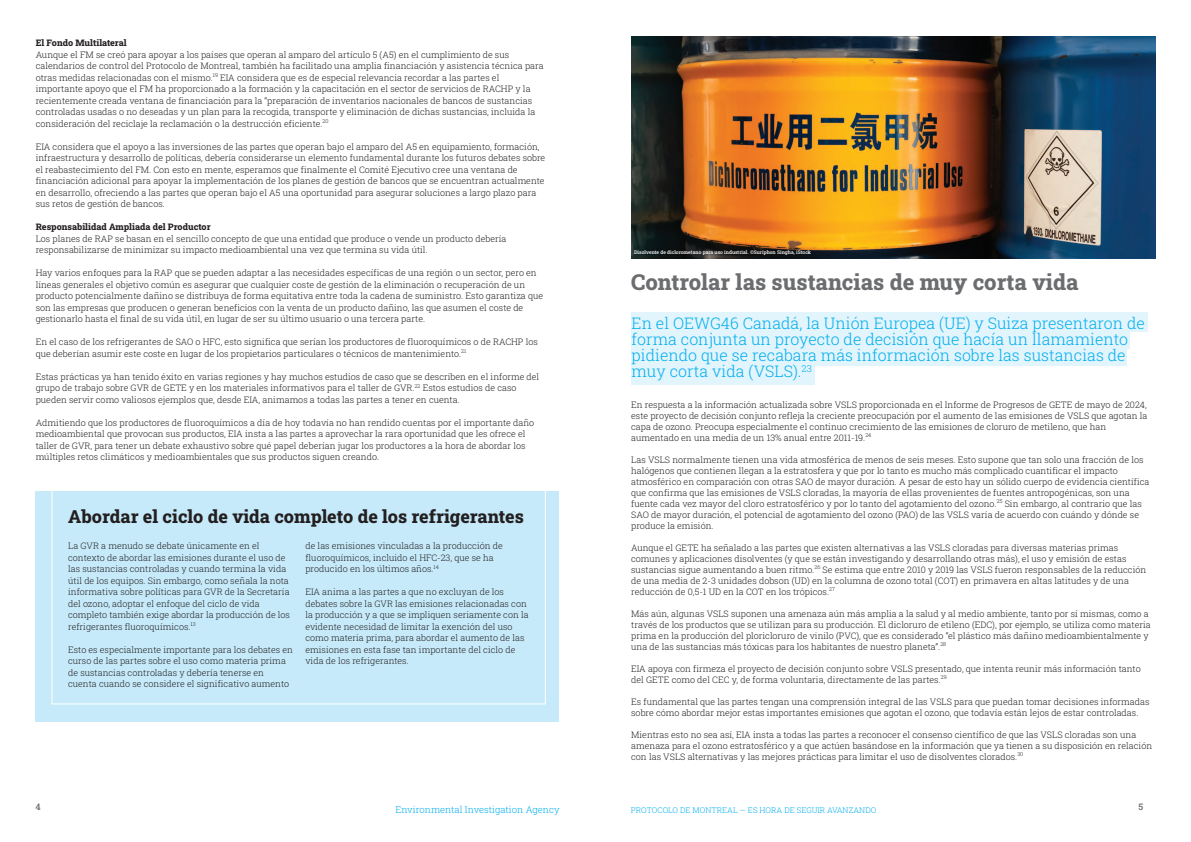
<style>
.page{position:relative;width:1191px;height:842px;background:#fff}
.page>*{position:absolute;margin:0;border:0;box-sizing:border-box;transform-origin:0 0}
.t1{font:800 22px "Roboto Slab";color:#6c6d70}
.t2{font:800 18px "Roboto Slab";color:#231f20}
.t3{font:300 16px/16px "Roboto Slab";color:#00aeef}
.t4{font:300 9.5px "Roboto Slab";color:#00aeef}
.t5{font:300 9px/11.5px "Roboto Slab";color:#231f20}
.t6{font:800 9px "Roboto Slab";color:#231f20}
.t7{font:500 9px "Roboto Slab";color:#6c6d70}
.t8{font:300 8px "Roboto Slab";color:#00aeef}
.t9{font:500 5px "Roboto Slab";color:#fff}
</style>
<div class="page">
<img style="left:631px;top:37px;width:524px;height:222px">
<div style="left:631px;top:312px;width:517px;height:20px;background:#e2f4fc"></div>
<div style="left:631px;top:330px;width:499px;height:19px;background:#e2f4fc"></div>
<div style="left:631px;top:342px;width:496px;height:24px;background:#e2f4fc"></div>
<div style="left:631px;top:361px;width:184px;height:24px;background:#e2f4fc"></div>
<div style="left:35px;top:491px;width:524px;height:230px;background:#c6eafa"></div>
<div style="left:52px;top:469px;width:494px;height:235px;border:1px solid #fff"></div>
<p class="t6" style="left:36px;top:38px;width:93px">El Fondo Multilateral</p>
<p class="t5" style="left:36px;top:49px;width:509px">Aunque el FM se creó para apoyar a los países que operan al amparo del artículo 5 (A5) en el cumplimiento de sus calendarios de control del Protocolo de Montreal, también ha facilitado una amplia financiación y asistencia técnica para otras medidas relacionadas con el mismo.<sup>19</sup> EIA considera que es de especial relevancia recordar a las partes el importante apoyo que el FM ha proporcionado a la formación y la capacitación en el sector de servicios de RACHP y la recientemente creada ventana de financiación para la “preparación de inventarios nacionales de bancos de sustancias controladas usadas o no deseadas y un plan para la recogida, transporte y eliminación de dichas sustancias, incluida la consideración del reciclaje la reclamación o la destrucción eficiente.<sup>20</sup></p>
<p class="t5" style="left:36px;top:141px;width:511px">EIA considera que el apoyo a las inversiones de las partes que operan bajo el amparo del A5 en equipamiento, formación, infraestructura y desarrollo de políticas, debería considerarse un elemento fundamental durante los futuros debates sobre el reabastecimiento del FM. Con esto en mente, esperamos que finalmente el Comité Ejecutivo cree una ventana de financiación adicional para apoyar la implementación de los planes de gestión de bancos que se encuentran actualmente en desarrollo, ofreciendo a las partes que operan bajo el A5 una oportunidad para asegurar soluciones a largo plazo para sus retos de gestión de bancos.</p>
<p class="t6" style="left:36px;top:222px;width:176px">Responsabilidad Ampliada del Productor</p>
<p class="t5" style="left:36px;top:233px;width:472px">Los planes de RAP se basan en el sencillo concepto de que una entidad que produce o vende un producto debería responsabilizarse de minimizar su impacto medioambiental una vez que termina su vida útil.</p>
<p class="t5" style="left:36px;top:267px;width:509px">Hay varios enfoques para la RAP que se pueden adaptar a las necesidades específicas de una región o un sector, pero en líneas generales el objetivo común es asegurar que cualquier coste de gestión de la eliminación o recuperación de un producto potencialmente dañino se distribuya de forma equitativa entre toda la cadena de suministro. Esto garantiza que son las empresas que producen o generan beneficios con la venta de un producto dañino, las que asumen el coste de gestionarlo hasta el final de su vida útil, en lugar de ser su último usuario o una tercera parte.</p>
<p class="t5" style="left:36px;top:336px;width:503px">En el caso de los refrigerantes de SAO o HFC, esto significa que serían los productores de fluoroquímicos o de RACHP los que deberían asumir este coste en lugar de los propietarios particulares o técnicos de mantenimiento.<sup>21</sup></p>
<p class="t5" style="left:36px;top:371px;width:505px">Estas prácticas ya han tenido éxito en varias regiones y hay muchos estudios de caso que se describen en el informe del grupo de trabajo sobre GVR de GETE y en los materiales informativos para el taller de GVR.<sup>22</sup> Estos estudios de caso pueden servir como valiosos ejemplos que, desde EIA, animamos a todas las partes a tener en cuenta.</p>
<p class="t5" style="left:36px;top:417px;width:500px">Admitiendo que los productores de fluoroquímicos a día de hoy todavía no han rendido cuentas por el importante daño medioambiental que provocan sus productos, EIA insta a las partes a aprovechar la rara oportunidad que les ofrece el taller de GVR, para tener un debate exhaustivo sobre qué papel deberían jugar los productores a la hora de abordar los múltiples retos climáticos y medioambientales que sus productos siguen creando.</p>
<h2 class="t2" style="left:68px;top:506px;width:457px">Abordar el ciclo de vida completo de los refrigerantes</h2>
<p class="t5" style="left:68px;top:540px;width:223px">La GVR a menudo se debate únicamente en el contexto de abordar las emisiones durante el uso de las sustancias controladas y cuando termina la vida útil de los equipos. Sin embargo, como señala la nota informativa sobre políticas para GVR de la Secretaría del ozono, adoptar el enfoque del ciclo de vida completo también exige abordar la producción de los refrigerantes fluoroquímicos.<sup>13</sup></p>
<p class="t5" style="left:68px;top:644px;width:226px">Esto es especialmente importante para los debates en curso de las partes sobre el uso como materia prima de sustancias controladas y debería tenerse en cuenta cuando se considere el significativo aumento</p>
<p class="t5" style="left:305px;top:540px;width:199px">de las emisiones vinculadas a la producción de fluoroquímicos, incluido el HFC-23, que se ha producido en los últimos años.<sup>14</sup></p>
<p class="t5" style="left:305px;top:586px;width:225px">EIA anima a las partes a que no excluyan de los debates sobre la GVR las emisiones relacionadas con la producción y a que se impliquen seriamente con la evidente necesidad de limitar la exención del uso como materia prima, para abordar el aumento de las emisiones en esta fase tan importante del ciclo de vida de los refrigerantes.</p>
<p class="t9" style="left:634px;top:250px;width:178px">Disolvente de diclorometano para uso industrial. ©Suriphon Singha, iStock</p>
<h1 class="t1" style="left:631px;top:269px;width:449px">Controlar las sustancias de muy corta vida</h1>
<h3 class="t3" style="left:631px;top:315px;width:515px">En el OEWG46 Canadá, la Unión Europea (UE) y Suiza presentaron de forma conjunta un proyecto de decisión que hacía un llamamiento pidiendo que se recabara más información sobre las sustancias de muy corta vida (VSLS).<sup>23</sup></h3>
<p class="t5" style="left:631px;top:400px;width:518px;line-height:11px">En respuesta a la información actualizada sobre VSLS proporcionada en el Informe de Progresos de GETE de mayo de 2024, este proyecto de decisión conjunto refleja la creciente preocupación por el aumento de las emisiones de VSLS que agotan la capa de ozono. Preocupa especialmente el continuo crecimiento de las emisiones de cloruro de metileno, que han aumentado en una media de un 13% anual entre 2011-19.<sup>24</sup></p>
<p class="t5" style="left:631px;top:455px;width:520px;line-height:11px">Las VSLS normalmente tienen una vida atmosférica de menos de seis meses. Esto supone que tan solo una fracción de los halógenos que contienen llegan a la estratosfera y que por lo tanto es mucho más complicado cuantificar el impacto atmosférico en comparación con otras SAO de mayor duración. A pesar de esto hay un sólido cuerpo de evidencia científica que confirma que las emisiones de VSLS cloradas, la mayoría de ellas provenientes de fuentes antropogénicas, son una fuente cada vez mayor del cloro estratosférico y por lo tanto del agotamiento del ozono.<sup>25</sup> Sin embargo, al contrario que las SAO de mayor duración, el potencial de agotamiento del ozono (PAO) de las VSLS varía de acuerdo con cuándo y dónde se produce la emisión.</p>
<p class="t5" style="left:631px;top:543px;width:516px;line-height:11px">Aunque el GETE ha señalado a las partes que existen alternativas a las VSLS cloradas para diversas materias primas comunes y aplicaciones disolventes (y que se están investigando y desarrollando otras más), el uso y emisión de estas sustancias sigue aumentando a buen ritmo.<sup>26</sup> Se estima que entre 2010 y 2019 las VSLS fueron responsables de la reducción de una media de 2-3 unidades dobson (UD) en la columna de ozono total (COT) en primavera en altas latitudes y de una reducción de 0,5-1 UD en la COT en los trópicos.<sup>27</sup></p>
<p class="t5" style="left:631px;top:609px;width:521px;line-height:11px">Más aún, algunas VSLS suponen una amenaza aún más amplia a la salud y al medio ambiente, tanto por sí mismas, como a través de los productos que se utilizan para su producción. El dicloruro de etileno (EDC), por ejemplo, se utiliza como materia prima en la producción del ploricloruro de vinilo (PVC), que es considerado “el plástico más dañino medioambientalmente y una de las sustancias más tóxicas para los habitantes de nuestro planeta”.<sup>28</sup></p>
<p class="t5" style="left:631px;top:664px;width:511px;line-height:11px">EIA apoya con firmeza el proyecto de decisión conjunto sobre VSLS presentado, que intenta reunir más información tanto del GETE como del CEC y, de forma voluntaria, directamente de las partes.<sup>29</sup></p>
<p class="t5" style="left:631px;top:697px;width:520px;line-height:11px">Es fundamental que las partes tengan una comprensión integral de las VSLS para que puedan tomar decisiones informadas sobre cómo abordar mejor estas importantes emisiones que agotan el ozono, que todavía están lejos de estar controladas.</p>
<p class="t5" style="left:631px;top:730px;width:522px;line-height:11px">Mientras esto no sea así, EIA insta a todas las partes a reconocer el consenso científico de que las VSLS cloradas son una amenaza para el ozono estratosférico y a que actúen basándose en la información que ya tienen a su disposición en relación con las VSLS alternativas y las mejores prácticas para limitar el uso de disolventes clorados.<sup>30</sup></p>
<p class="t7" style="left:35px;top:801px;width:7px">4</p>
<p class="t7" style="left:1138px;top:801px;width:6px">5</p>
<p class="t4" style="left:395px;top:804px;width:166px">Environmental Investigation Agency</p>
<p class="t8" style="left:631px;top:805px;width:247px">PROTOCOLO DE MONTREAL — ES HORA DE SEGUIR AVANzANDO</p>
</div>
